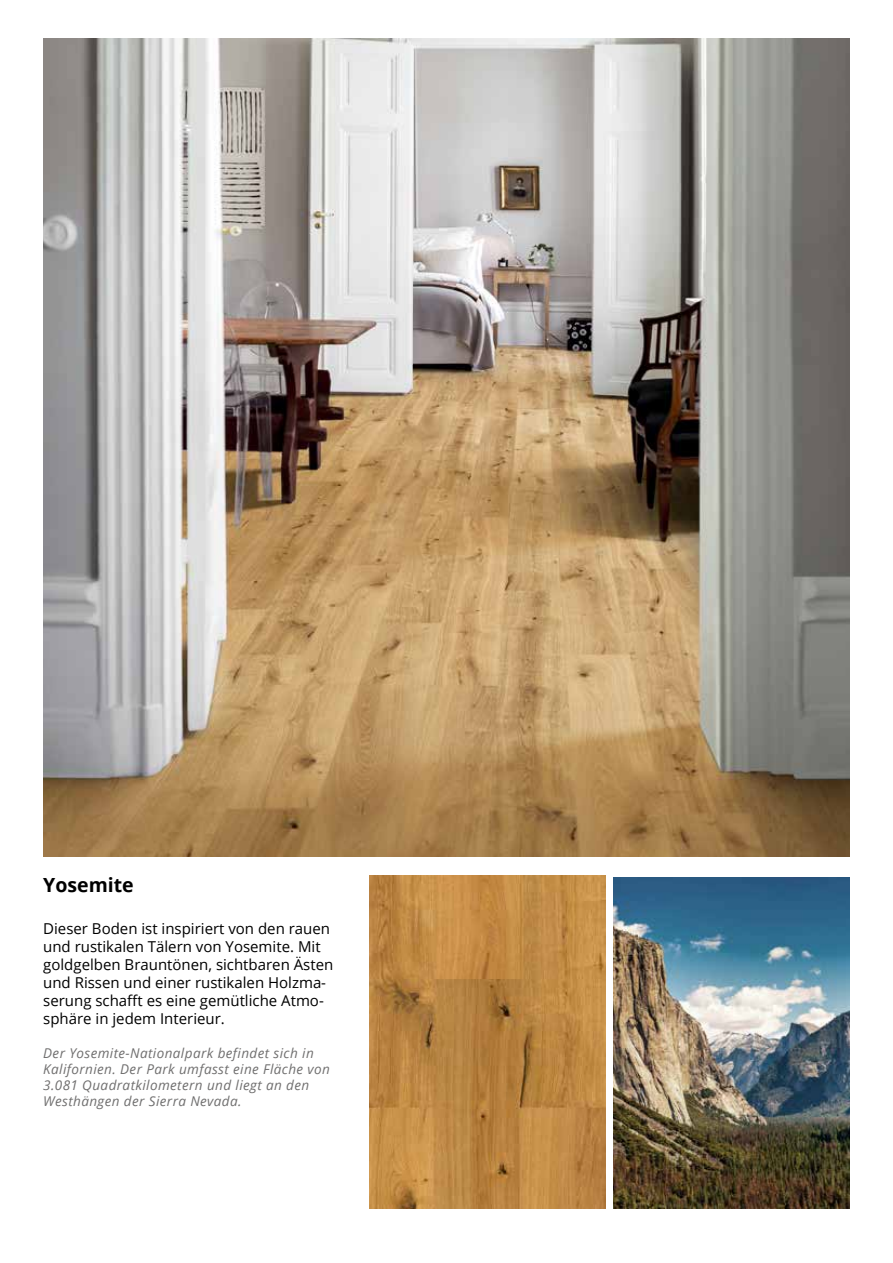
<style>
.page{position:relative;width:893px;height:1263px;background:#fff}
.page>*{position:absolute;margin:0;border:0;box-sizing:border-box;transform-origin:0 0}
.t1{font:700 19.5px "Open Sans";color:#000}
.t2{font:15px/18px "Open Sans";color:#000}
.t3{font:italic 13.5px/16.2px "Open Sans";letter-spacing:.03em;color:#706f6f}
</style>
<div class="page">
<img style="left:369px;top:876px;width:236px;height:333px">
<img style="left:43px;top:38px;width:807px;height:819px">
<img style="left:614px;top:877px;width:236px;height:332px">
<h1 class="t1" style="left:43px;top:871px;width:92px">Yosemite</h1>
<p class="t2" style="left:43px;top:919px;width:292px">Dieser Boden ist inspiriert von den rauen und rustikalen Tälern von Yosemite. Mit goldgelben Brauntönen, sichtbaren Ästen und Rissen und einer rustikalen Holzma&shy;serung schafft es eine gemütliche Atmo&shy;sphäre in jedem Interieur.</p>
<p class="t3" style="left:43px;top:1044px;width:288px">Der Yosemite-Nationalpark befindet sich in Kalifornien. Der Park umfasst eine Fläche von 3.081 Quadratkilometern und liegt an den Westhängen der Sierra Nevada.</p>
</div>
